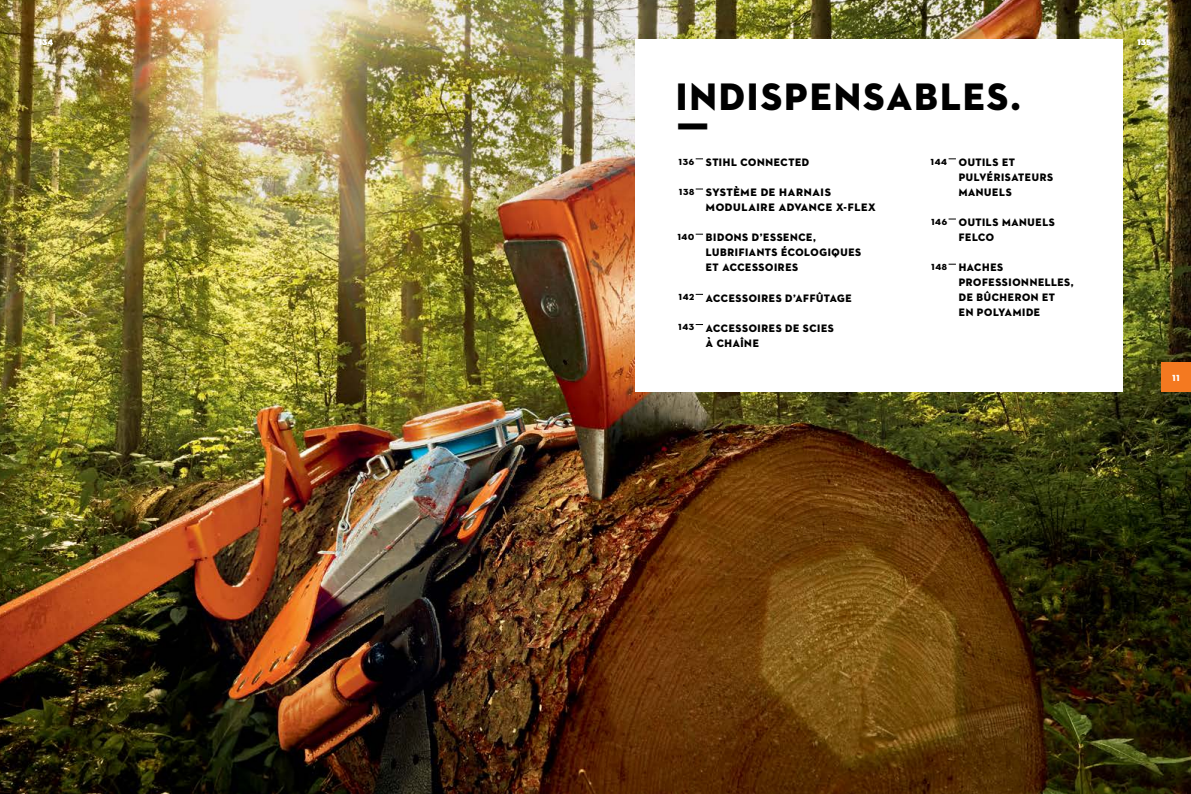
<style>
.page{position:relative;width:1191px;height:794px;background:#fff}
.page>*{position:absolute;margin:0;border:0;box-sizing:border-box;transform-origin:0 0}
.Head_Balken_links{font:39px "STIHL Contraface Display Titling";color:#000;scale:.96 1}
.Head_Balken_links-2{font:39px "STIHL Contraface Display Titling";color:#000}
.Inhaltsangabe{font:11px/15px "STIHL Contraface Display Titling";color:#000;scale:.96 1}
.Inhaltsangabe-2{font:11px "STIHL Contraface Display Titling";color:#000}
.Inhaltsangabe_Seitenzahlen{font:9px "STIHL Contraface Display Titling";color:#000}
.t1{font:9px "STIHL Contraface Display Titling";color:#fff}
.t2{font:8px "STIHL Contraface Display Titling";color:#fff}
</style>
<div class="page">
<img style="left:0;top:0;width:1191px;height:794px">
<div style="left:635px;top:40px;width:487px;height:352px;background:#fff"></div>
<div style="left:1161px;top:362px;width:30px;height:30px;background:#f47920"></div>
<p class="t2" style="left:39px;top:37px;width:16px">134</p>
<p class="t2" style="left:1137px;top:37px;width:15px">135</p>
<p class="Head_Balken_links" style="left:674px;top:72px;width:363px">INDISPENSABLES.</p>
<p class="Head_Balken_links-2" style="left:674px;top:112px;width:37px">Ƒ</p>
<p class="Inhaltsangabe_Seitenzahlen" style="left:678px;top:156px;width:17px">136</p>
<p class="Inhaltsangabe" style="left:705px;top:155px;width:110px">STIHL CONNECTED</p>
<p class="Inhaltsangabe_Seitenzahlen" style="left:679px;top:186px;width:17px">138</p>
<p class="Inhaltsangabe-2" style="left:705px;top:186px;width:127px">SYSTÈME DE HARNAIS</p>
<p class="Inhaltsangabe-2" style="left:705px;top:201px;width:172px">MODULAIRE ADVANCE X-FLEX</p>
<p class="Inhaltsangabe_Seitenzahlen" style="left:677px;top:231px;width:19px">140</p>
<p class="Inhaltsangabe" style="left:705px;top:230px;width:164px">BIDONS D’ESSENCE,<br>LUBRIFIANTS ÉCOLOGIQUES<br>ET ACCESSOIRES</p>
<p class="Inhaltsangabe_Seitenzahlen" style="left:678px;top:291px;width:17px">142</p>
<p class="Inhaltsangabe" style="left:705px;top:290px;width:154px">ACCESSOIRES D’AFFÛTAGE</p>
<p class="Inhaltsangabe_Seitenzahlen" style="left:678px;top:322px;width:18px">143</p>
<p class="Inhaltsangabe" style="left:705px;top:320px;width:135px">ACCESSOIRES DE SCIES<br>À CHAÎNE</p>
<p class="Inhaltsangabe_Seitenzahlen" style="left:930px;top:156px;width:18px">144</p>
<p class="Inhaltsangabe" style="left:958px;top:155px;width:61px">OUTILS ET</p>
<p class="Inhaltsangabe" style="left:958px;top:170px;width:100px">PULVÉRISATEURS<br>MANUELS</p>
<p class="Inhaltsangabe_Seitenzahlen" style="left:931px;top:216px;width:18px">146</p>
<p class="Inhaltsangabe" style="left:958px;top:215px;width:102px">OUTILS MANUELS<br>FELCO</p>
<p class="Inhaltsangabe_Seitenzahlen" style="left:931px;top:261px;width:18px">148</p>
<p class="Inhaltsangabe" style="left:958px;top:260px;width:122px">HACHES<br>PROFESSIONNELLES,<br>DE BÛCHERON ET<br>EN POLYAMIDE</p>
<p class="t1" style="left:1172px;top:372px;width:9px">11</p>
</div>
